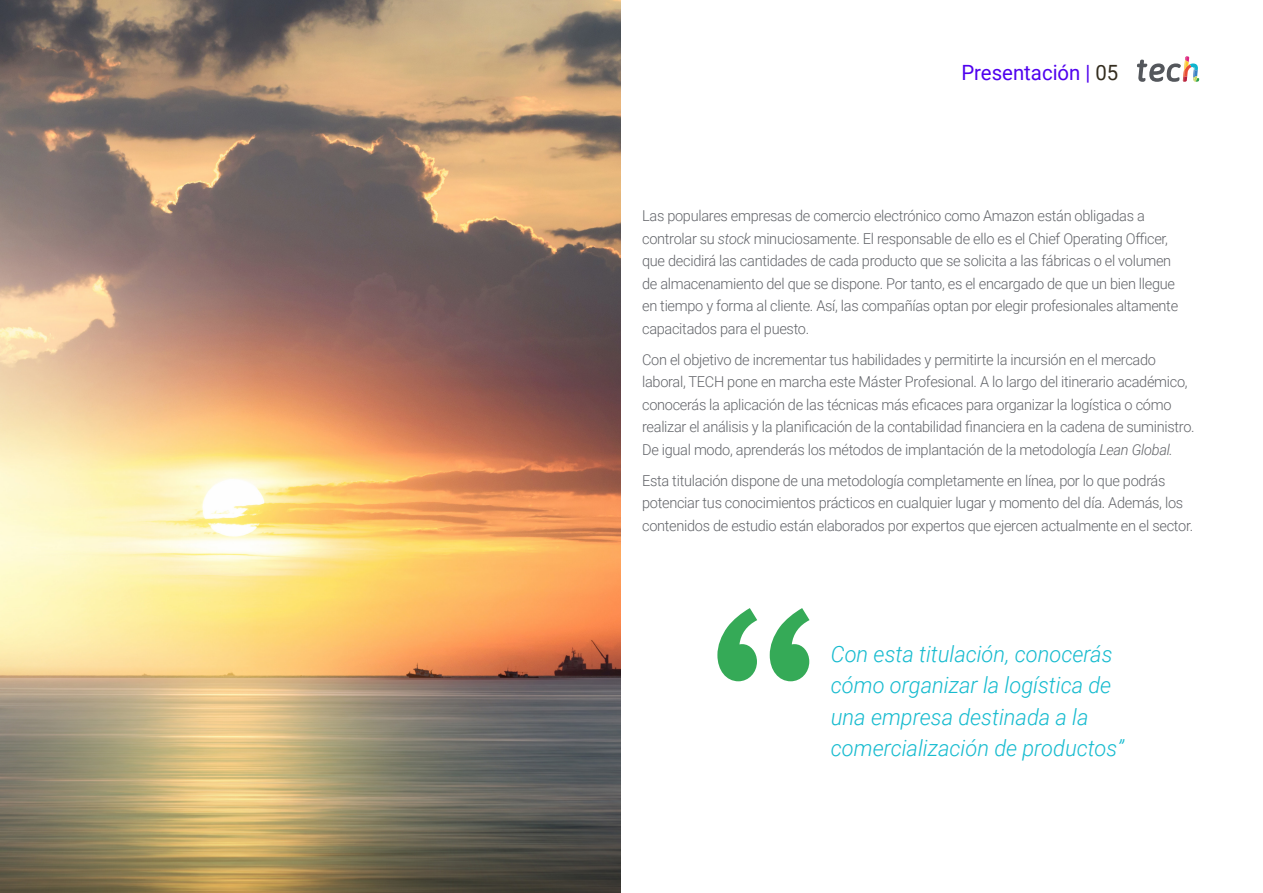
<style>
.page{position:relative;width:1263px;height:893px;background:#fff}
.page>*{position:absolute;margin:0;border:0;box-sizing:border-box;transform-origin:0 0}
.Destacados{font:italic 300 22.5px/31.5px "Roboto";color:#17bbcf}
.Sección___Pag{font:21px "Roboto";color:#5002ee}
.Texto_Simple{font:300 15px/22.5px "Roboto";letter-spacing:-.02em;color:#63656a}
.s1{color:#342d1f}
.s2{font-style:italic}
</style>
<div class="page">
<svg style="left:717px;top:608px;width:92px;height:73px"></svg>
<img style="left:0;top:0;width:621px;height:893px">
<svg style="left:1137px;top:56px;width:62px;height:26px"></svg>
<p class="Sección___Pag" style="left:961px;top:57px;width:159px">Presentación | <span class="s1">05</span></p>
<p class="Texto_Simple" style="left:642px;top:204px;width:538px">Las populares empresas de comercio electrónico como Amazon están obligadas a controlar su <span class="s2">stock</span> minuciosamente. El responsable de ello es el Chief Operating Officer, que decidirá las cantidades de cada producto que se solicita a las fábricas o el volumen de almacenamiento del que se dispone. Por tanto, es el encargado de que un bien llegue en tiempo y forma al cliente. Así, las compañías optan por elegir profesionales altamente capacitados para el puesto.</p>
<p class="Texto_Simple" style="left:642px;top:348px;width:554px">Con el objetivo de incrementar tus habilidades y permitirte la incursión en el mercado laboral, TECH pone en marcha este Máster Profesional. A lo largo del itinerario académico, conocerás la aplicación de las técnicas más eficaces para organizar la logística o cómo realizar el análisis y la planificación de la contabilidad financiera en la cadena de suministro.<br>De igual modo, aprenderás los métodos de implantación de la metodología <span class="s2">Lean Global.</span></p>
<p class="Texto_Simple" style="left:642px;top:469px;width:553px">Esta titulación dispone de una metodología completamente en línea, por lo que podrás potenciar tus conocimientos prácticos en cualquier lugar y momento del día. Además, los contenidos de estudio están elaborados por expertos que ejercen actualmente en el sector.</p>
<p class="Destacados" style="left:831px;top:637px;width:295px">Con esta titulación, conocerás cómo organizar la logística de una empresa destinada a la comercialización de productos”</p>
</div>
